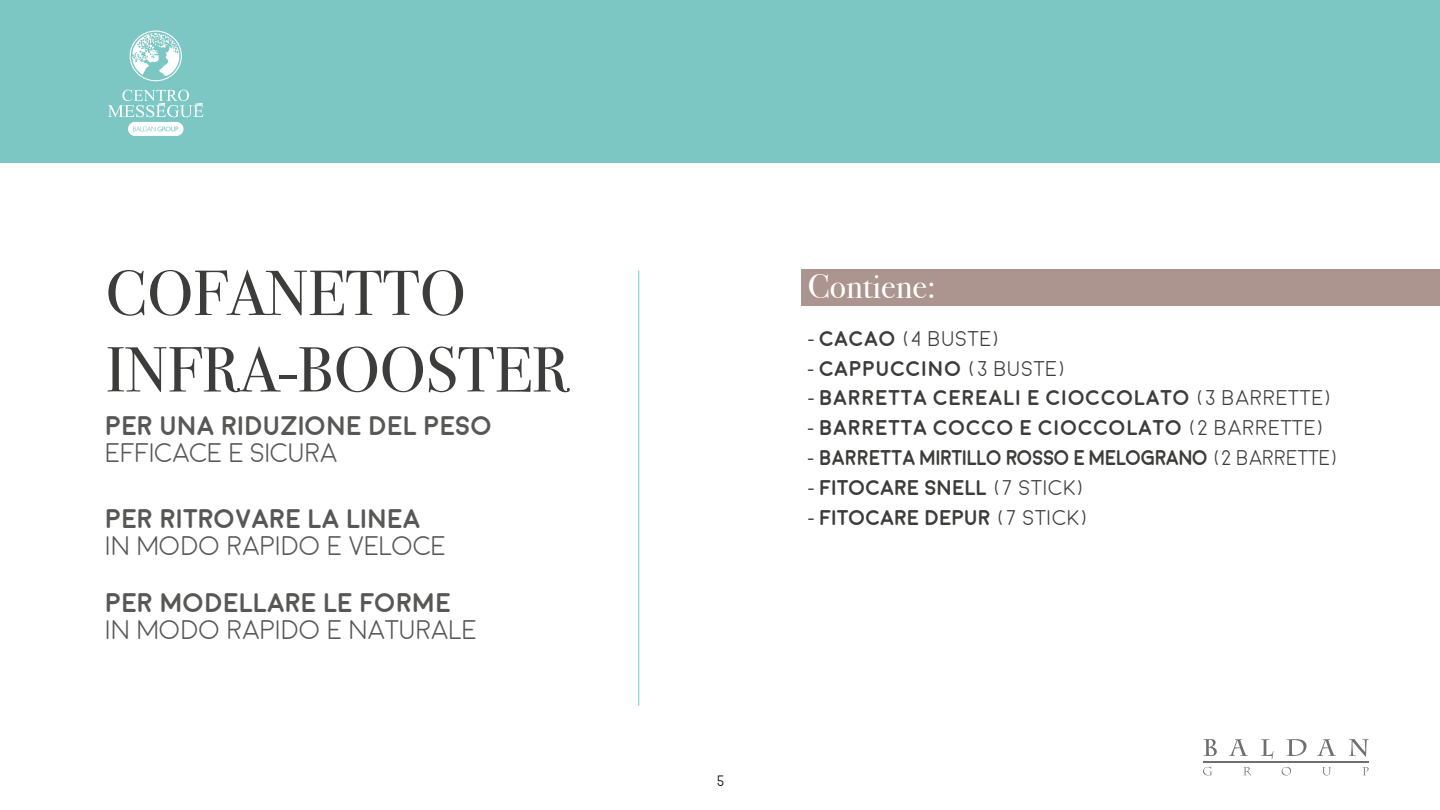
<style>
.page{position:relative;width:1440px;height:810px;background:#fff}
.page>*{position:absolute;margin:0;border:0;box-sizing:border-box;transform-origin:0 0}
.t1{font:63.75px/76.5px "Bodoni Svty Two ITCTT";color:#3c3c3b}
.t2{font:34.05px "Bodoni Svty Two ITCTT";color:#fff}
.t3{font:700 26.92px "Moon";color:#575756}
.t4{font:300 26.92px "Moon";color:#575756}
.t5{font:700 21.3px "Moon";color:#3c3c3b}
.t6{font:700 21.3px "Moon";letter-spacing:-.03em;color:#3c3c3b;scale:.93 1}
.t7{font:300 21.3px "Moon";color:#3c3c3b}
.t8{font:300 15px "Moon";color:#000}
.s1{font-family:"Myriad Pro";font-weight:400}
.s2{font-weight:700}
.s3{font-weight:300}
</style>
<div class="page">
<div style="left:0;top:0;width:1440px;height:162px;background:#7cc7c3"></div>
<svg style="left:130px;top:31px;width:52px;height:50px"></svg>
<svg style="left:108px;top:90px;width:96px;height:27px"></svg>
<div style="left:128px;top:122px;width:55px;height:14px;background:#fff;border-radius:7px"></div>
<svg style="left:133px;top:127px;width:45px;height:4px"></svg>
<svg style="left:1203px;top:739px;width:14px;height:17px"></svg>
<svg style="left:1229px;top:739px;width:19px;height:17px"></svg>
<svg style="left:1261px;top:739px;width:13px;height:20px"></svg>
<svg style="left:1286px;top:739px;width:20px;height:17px"></svg>
<svg style="left:1317px;top:739px;width:19px;height:17px"></svg>
<svg style="left:1349px;top:739px;width:20px;height:18px"></svg>
<svg style="left:1203px;top:766px;width:9px;height:9px"></svg>
<svg style="left:1243px;top:767px;width:8px;height:9px"></svg>
<svg style="left:1282px;top:767px;width:9px;height:8px"></svg>
<svg style="left:1322px;top:767px;width:9px;height:8px"></svg>
<svg style="left:1363px;top:767px;width:6px;height:8px"></svg>
<hr style="left:1203px;top:761px;width:166px;height:2px;background:#706f6f">
<div style="left:801px;top:270px;width:639px;height:36px;background:#ad958f"></div>
<hr style="left:638px;top:271px;width:1px;height:435px;background:#7cc7c3">
<h1 class="t1" style="left:106px;top:248px;width:465px">COFANETTO<br>INFRA-BOOSTER</h1>
<h2 class="t2" style="left:808px;top:259px;width:130px">Contiene:</h2>
<p class="t7" style="left:808px;top:328px;width:195px"><span class="s1">-</span> <span class="s2">CACAO</span> (4 BUSTE)</p>
<p class="t5" style="left:808px;top:358px;width:261px"><span class="s1">-</span> CAPPUCCINO <span class="s3">(3 BUSTE)</span></p>
<p class="t5" style="left:808px;top:388px;width:527px"><span class="s1">-</span> BARRETTA CEREALI E CIOCCOLATO <span class="s3">(3 BARRETTE)</span></p>
<p class="t5" style="left:808px;top:417px;width:519px"><span class="s1">-</span> BARRETTA COCCO E CIOCCOLATO <span class="s3">(2 BARRETTE)</span></p>
<p class="t6" style="left:808px;top:447px;width:573px"><span class="s1">-</span> BARRETTA MIRTILLO ROSSO E MELOGRANO <span class="s3">(2 BARRETTE)</span></p>
<p class="t5" style="left:808px;top:477px;width:279px"><span class="s1">-</span> FITOCARE SNELL <span class="s3">(7 STICK)</span></p>
<p class="t5" style="left:808px;top:507px;width:283px"><span class="s1">-</span> FITOCARE DEPUR <span class="s3">(7 STICK)</span></p>
<p class="t3" style="left:106px;top:413px;width:388px">PER UNA RIDUZIONE DEL PESO</p>
<p class="t4" style="left:106px;top:440px;width:234px">EFFICACE E SICURA</p>
<p class="t3" style="left:106px;top:505px;width:317px">PER RITROVARE LA LINEA</p>
<p class="t4" style="left:106px;top:532px;width:342px">IN MODO RAPIDO E VELOCE</p>
<p class="t3" style="left:106px;top:590px;width:347px">PER MODELLARE LE FORME</p>
<p class="t4" style="left:106px;top:617px;width:373px">IN MODO RAPIDO E NATURALE</p>
<p class="t8" style="left:716px;top:773px;width:10px">5</p>
</div>
